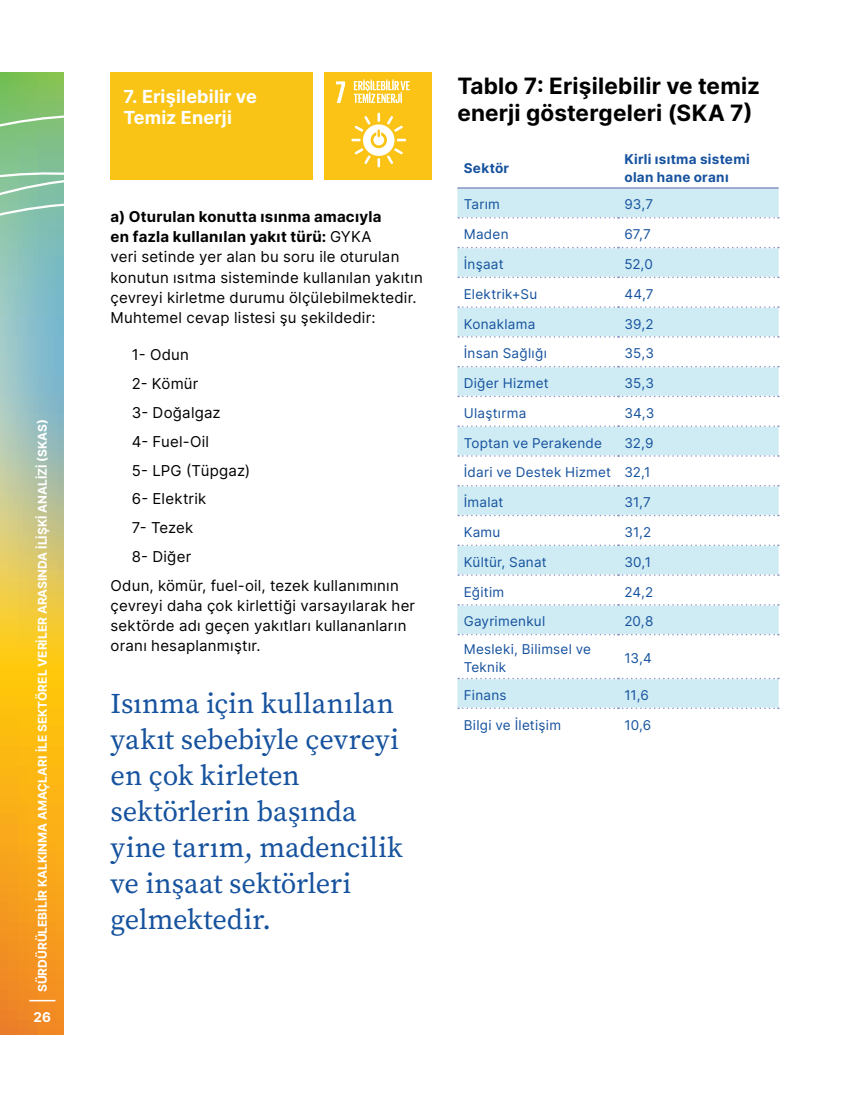
<style>
.page{position:relative;width:851px;height:1106px;background:#fff}
.page>*{position:absolute;margin:0;border:0;box-sizing:border-box;transform-origin:0 0}
.t1{font:28.5px/36px "Source Serif Pro";letter-spacing:-.005em;color:#16529e}
.t2{font:700 22.5px/27px "Inter";letter-spacing:.01em;color:#000}
.t3{font:700 18px/21.6px "Inter";letter-spacing:.01em;color:#fff}
.t4{font:15px/20.2px "Inter";letter-spacing:.015em;color:#000}
.t5{font:13.5px/18px "Inter";letter-spacing:.02em;color:#16529e}
.t6{font:700 13.5px/18px "Inter";letter-spacing:.02em;color:#16529e}
.t7{font:700 13.5px "Inter";color:#fff}
.t8{font:700 12px "Inter";color:#fff}
.s1{font-weight:700}
</style>
<div class="page">
<svg style="left:0;top:72px;width:64px;height:36px;background:#7ec05b"></svg>
<svg style="left:0;top:108px;width:64px;height:926px;background:#c9b964"></svg>
<hr style="left:29px;top:999px;width:26px;height:2px;background:#fff">
<div style="left:457px;top:189px;width:321px;height:29px;background:#cfecf4"></div>
<svg style="left:457px;top:218px;width:321px;height:491px"></svg>
<svg style="left:458px;top:217px;width:320px;height:1px"></svg>
<svg style="left:458px;top:247px;width:320px;height:1px"></svg>
<svg style="left:458px;top:276px;width:320px;height:2px"></svg>
<svg style="left:458px;top:306px;width:320px;height:2px"></svg>
<svg style="left:458px;top:336px;width:320px;height:1px"></svg>
<svg style="left:458px;top:366px;width:320px;height:1px"></svg>
<svg style="left:458px;top:396px;width:320px;height:1px"></svg>
<svg style="left:458px;top:425px;width:320px;height:2px"></svg>
<svg style="left:458px;top:455px;width:320px;height:2px"></svg>
<svg style="left:458px;top:485px;width:320px;height:1px"></svg>
<svg style="left:458px;top:515px;width:320px;height:1px"></svg>
<svg style="left:458px;top:544px;width:320px;height:2px"></svg>
<svg style="left:458px;top:574px;width:320px;height:2px"></svg>
<svg style="left:458px;top:604px;width:320px;height:1px"></svg>
<svg style="left:458px;top:634px;width:320px;height:1px"></svg>
<svg style="left:458px;top:677px;width:320px;height:2px"></svg>
<svg style="left:458px;top:707px;width:320px;height:2px"></svg>
<hr style="left:457px;top:187px;width:161px;height:2px;background:#8893c4">
<hr style="left:618px;top:187px;width:160px;height:2px;background:#8893c4">
<div style="left:324px;top:72px;width:108px;height:108px;background:#fac315"></div>
<svg style="left:336px;top:81px;width:9px;height:22px"></svg>
<svg style="left:351px;top:113px;width:55px;height:54px"></svg>
<svg style="left:353px;top:79px;width:56px;height:24px"></svg>
<div style="left:111px;top:72px;width:202px;height:108px;background:#f9c416"></div>
<p class="t8" style="left:34px;top:992px;width:574px;rotate:-90deg">SÜRDÜRÜLEBİLİR KALKINMA AMAÇLARI İLE SEKTÖREL VERİLER ARASINDA İLİŞKİ ANALİZİ (SKAS)</p>
<p class="t7" style="left:33px;top:1007px;width:19px">26</p>
<p class="t3" style="left:123px;top:85px;width:135px">7. Erişilebilir ve<br>Temiz Enerji</p>
<p class="t4" style="left:111px;top:206px;width:313px"><span class="s1">a) Oturulan konutta ısınma amacıyla<br>en fazla kullanılan yakıt türü:</span> GYKA<br>veri setinde yer alan bu soru ile oturulan konutun ısıtma sisteminde kullanılan yakıtın çevreyi kirletme durumu ölçülebilmektedir.<br>Muhtemel cevap listesi şu şekildedir:</p>
<p class="t4" style="left:132px;top:344px;width:58px">1- Odun</p>
<p class="t4" style="left:132px;top:373px;width:68px">2- Kömür</p>
<p class="t4" style="left:132px;top:402px;width:90px">3- Doğalgaz</p>
<p class="t4" style="left:132px;top:431px;width:79px">4- Fuel-Oil</p>
<p class="t4" style="left:132px;top:459px;width:120px">5- LPG (Tüpgaz)</p>
<p class="t4" style="left:132px;top:488px;width:76px">6- Elektrik</p>
<p class="t4" style="left:132px;top:517px;width:63px">7- Tezek</p>
<p class="t4" style="left:132px;top:546px;width:61px">8- Diğer</p>
<p class="t4" style="left:111px;top:574px;width:290px">Odun, kömür, fuel-oil, tezek kullanımının</p>
<p class="t4" style="left:111px;top:595px;width:306px">çevreyi daha çok kirlettiği varsayılarak her sektörde adı geçen yakıtları kullananların oranı hesaplanmıştır.</p>
<h1 class="t1" style="left:111px;top:685px;width:294px">Isınma için kullanılan yakıt sebebiyle çevreyi en çok kirleten sektörlerin başında yine tarım, madencilik ve inşaat sektörleri gelmektedir.</h1>
<h2 class="t2" style="left:457px;top:72px;width:304px">Tablo 7: Erişilebilir ve temiz enerji göstergeleri (SKA 7)</h2>
<p class="t6" style="left:463px;top:158px;width:47px">Sektör</p>
<p class="t6" style="left:624px;top:149px;width:127px">Kirli ısıtma sistemi olan hane oranı</p>
<p class="t5" style="left:463px;top:195px;width:38px">Tarım</p>
<p class="t5" style="left:624px;top:195px;width:30px">93,7</p>
<p class="t5" style="left:463px;top:225px;width:46px">Maden</p>
<p class="t5" style="left:624px;top:225px;width:28px">67,7</p>
<p class="t5" style="left:463px;top:255px;width:41px">İnşaat</p>
<p class="t5" style="left:624px;top:255px;width:30px">52,0</p>
<p class="t5" style="left:463px;top:284px;width:75px">Elektrik+Su</p>
<p class="t5" style="left:624px;top:284px;width:31px">44,7</p>
<p class="t5" style="left:463px;top:314px;width:73px">Konaklama</p>
<p class="t5" style="left:624px;top:314px;width:31px">39,2</p>
<p class="t5" style="left:463px;top:344px;width:85px">İnsan Sağlığı</p>
<p class="t5" style="left:624px;top:344px;width:31px">35,3</p>
<p class="t5" style="left:463px;top:374px;width:86px">Diğer Hizmet</p>
<p class="t5" style="left:624px;top:374px;width:31px">35,3</p>
<p class="t5" style="left:463px;top:404px;width:64px">Ulaştırma</p>
<p class="t5" style="left:624px;top:404px;width:32px">34,3</p>
<p class="t5" style="left:463px;top:433px;width:140px">Toptan ve Perakende</p>
<p class="t5" style="left:624px;top:433px;width:31px">32,9</p>
<p class="t5" style="left:463px;top:463px;width:188px">İdari ve Destek Hizmet 32,1</p>
<p class="t5" style="left:463px;top:493px;width:41px">İmalat</p>
<p class="t5" style="left:624px;top:493px;width:28px">31,7</p>
<p class="t5" style="left:463px;top:523px;width:38px">Kamu</p>
<p class="t5" style="left:624px;top:523px;width:29px">31,2</p>
<p class="t5" style="left:463px;top:552px;width:84px">Kültür, Sanat</p>
<p class="t5" style="left:624px;top:552px;width:28px">30,1</p>
<p class="t5" style="left:463px;top:582px;width:42px">Eğitim</p>
<p class="t5" style="left:624px;top:582px;width:31px">24,2</p>
<p class="t5" style="left:463px;top:612px;width:83px">Gayrimenkul</p>
<p class="t5" style="left:624px;top:612px;width:30px">20,8</p>
<p class="t5" style="left:463px;top:640px;width:129px">Mesleki, Bilimsel ve<br>Teknik</p>
<p class="t5" style="left:624px;top:649px;width:29px">13,4</p>
<p class="t5" style="left:463px;top:685px;width:44px">Finans</p>
<p class="t5" style="left:624px;top:685px;width:26px">11,6</p>
<p class="t5" style="left:463px;top:715px;width:99px">Bilgi ve İletişim</p>
<p class="t5" style="left:624px;top:715px;width:28px">10,6</p>
</div>
